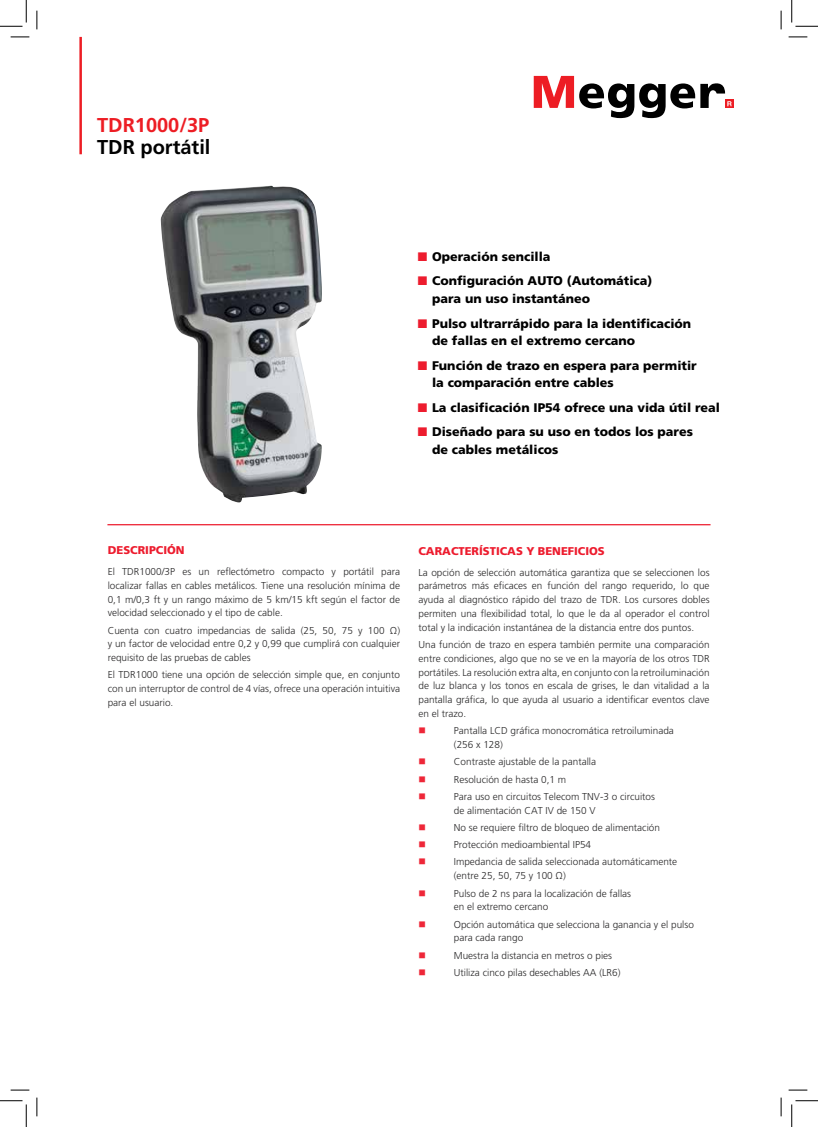
<style>
.page{position:relative;width:818px;height:1127px;background:#fff}
.page>*{position:absolute;margin:0;border:0;box-sizing:border-box;transform-origin:0 0}
.t1{font:700 20px "Frutiger LT Pro";color:#000}
.t2{font:700 20px "Frutiger LT Pro";color:#ed1d24}
.t3{font:900 12.5px/17.5px "Frutiger LT Pro";color:#000}
.t4{font:900 11.25px "Frutiger LT Pro";color:#ed1c2e}
.t5{font:300 10px/13.8px "Frutiger LT Pro";color:#292829;text-align:justify}
.t6{font:10px "Wingdings";color:#ee2738}
.s1{color:#ed1c2e}
</style>
<div class="page">
<hr style="left:107px;top:524px;width:603px;height:1px;background:#ed1c2e">
<hr style="left:79px;top:37px;width:3px;height:117px;background:#ed1d24">
<div style="left:725px;top:99px;width:9px;height:9px;background:#ed1d24"></div>
<svg style="left:534px;top:76px;width:198px;height:42px"></svg>
<img style="left:161px;top:185px;width:161px;height:317px">
<svg style="left:11px;top:36px;width:18px;height:2px"></svg>
<svg style="left:788px;top:36px;width:19px;height:2px"></svg>
<svg style="left:11px;top:1089px;width:18px;height:1px"></svg>
<svg style="left:788px;top:1089px;width:19px;height:1px"></svg>
<svg style="left:36px;top:11px;width:2px;height:18px"></svg>
<svg style="left:36px;top:1097px;width:2px;height:18px"></svg>
<svg style="left:780px;top:11px;width:2px;height:18px"></svg>
<svg style="left:780px;top:1097px;width:2px;height:18px"></svg>
<svg style="left:0;top:0;width:27px;height:27px"></svg>
<svg style="left:0;top:1100px;width:27px;height:26px"></svg>
<svg style="left:791px;top:0;width:27px;height:27px"></svg>
<svg style="left:791px;top:1100px;width:27px;height:26px"></svg>
<h1 class="t2" style="left:97px;top:113px;width:114px">TDR1000/3P</h1>
<h1 class="t1" style="left:97px;top:135px;width:115px">TDR portátil</h1>
<p class="t3" style="left:418px;top:247px;width:134px"><span class="s1">■</span> Operación sencilla</p>
<p class="t3" style="left:432px;top:272px;width:222px;text-indent:-14px"><span class="s1">■</span> Configuración AUTO (Automática) para un uso instantáneo</p>
<p class="t3" style="left:432px;top:314px;width:261px;text-indent:-14px"><span class="s1">■</span> Pulso ultrarrápido para la identificación de fallas en el extremo cercano</p>
<p class="t3" style="left:432px;top:356px;width:266px;text-indent:-14px"><span class="s1">■</span> Función de trazo en espera para permitir la comparación entre cables</p>
<p class="t3" style="left:418px;top:398px;width:304px"><span class="s1">■</span> La clasificación IP54 ofrece una vida útil real</p>
<p class="t3" style="left:432px;top:423px;width:262px;text-indent:-14px"><span class="s1">■</span> Diseñado para su uso en todos los pares de cables metálicos</p>
<p class="t4" style="left:108px;top:543px;width:78px">DESCRIPCIÓN</p>
<p class="t5" style="left:108px;top:564px;width:294px">El TDR1000/3P es un reflectómetro compacto y portátil para localizar fallas en cables metálicos. Tiene una resolución mínima de 0,1 m/0,3 ft y un rango máximo de 5 km/15 kft según el factor de velocidad seleccionado y el tipo de cable.</p>
<p class="t5" style="left:108px;top:623px;width:294px">Cuenta con cuatro impedancias de salida (25, 50, 75 y 100 Ω) y un factor de velocidad entre 0,2 y 0,99 que cumplirá con cualquier requisito de las pruebas de cables</p>
<p class="t5" style="left:108px;top:668px;width:294px">El TDR1000 tiene una opción de selección simple que, en conjunto con un interruptor de control de 4 vías, ofrece una operación intuitiva para el usuario.</p>
<p class="t4" style="left:418px;top:544px;width:188px">CARACTERÍSTICAS Y BENEFICIOS</p>
<p class="t5" style="left:418px;top:565px;width:293px">La opción de selección automática garantiza que se seleccionen los parámetros más eficaces en función del rango requerido, lo que ayuda al diagnóstico rápido del trazo de TDR. Los cursores dobles permiten una flexibilidad total, lo que le da al operador el control total y la indicación instantánea de la distancia entre dos puntos.</p>
<p class="t5" style="left:418px;top:637px;width:293px">Una función de trazo en espera también permite una comparación entre condiciones, algo que no se ve en la mayoría de los otros TDR portátiles. La resolución extra alta, en conjunto con la retroiluminación de luz blanca y los tonos en escala de grises, le dan vitalidad a la pantalla gráfica, lo que ayuda al usuario a identificar eventos clave en el trazo.</p>
<p class="t6" style="left:418px;top:725px;width:9px">■</p>
<p class="t5" style="left:454px;top:723px;width:221px">Pantalla LCD gráfica monocromática retroiluminada (256 x 128)</p>
<p class="t6" style="left:418px;top:756px;width:9px">■</p>
<p class="t5" style="left:454px;top:754px;width:144px">Contraste ajustable de la pantalla</p>
<p class="t6" style="left:418px;top:773px;width:9px">■</p>
<p class="t5" style="left:454px;top:772px;width:114px">Resolución de hasta 0,1 m</p>
<p class="t6" style="left:418px;top:790px;width:9px">■</p>
<p class="t5" style="left:454px;top:789px;width:203px">Para uso en circuitos Telecom TNV-3 o circuitos de alimentación CAT IV de 150 V</p>
<p class="t6" style="left:418px;top:821px;width:9px">■</p>
<p class="t5" style="left:454px;top:820px;width:208px">No se requiere filtro de bloqueo de alimentación</p>
<p class="t6" style="left:418px;top:839px;width:9px">■</p>
<p class="t5" style="left:454px;top:837px;width:139px">Protección medioambiental IP54</p>
<p class="t6" style="left:418px;top:856px;width:9px">■</p>
<p class="t5" style="left:454px;top:855px;width:225px">Impedancia de salida seleccionada automáticamente (entre 25, 50, 75 y 100 Ω)</p>
<p class="t6" style="left:418px;top:887px;width:9px">■</p>
<p class="t5" style="left:454px;top:886px;width:179px">Pulso de 2 ns para la localización de fallas en el extremo cercano</p>
<p class="t6" style="left:418px;top:918px;width:9px">■</p>
<p class="t5" style="left:454px;top:917px;width:242px">Opción automática que selecciona la ganancia y el pulso para cada rango</p>
<p class="t6" style="left:418px;top:949px;width:9px">■</p>
<p class="t5" style="left:454px;top:948px;width:160px">Muestra la distancia en metros o pies</p>
<p class="t6" style="left:418px;top:966px;width:9px">■</p>
<p class="t5" style="left:454px;top:965px;width:168px">Utiliza cinco pilas desechables AA (LR6)</p>
</div>
